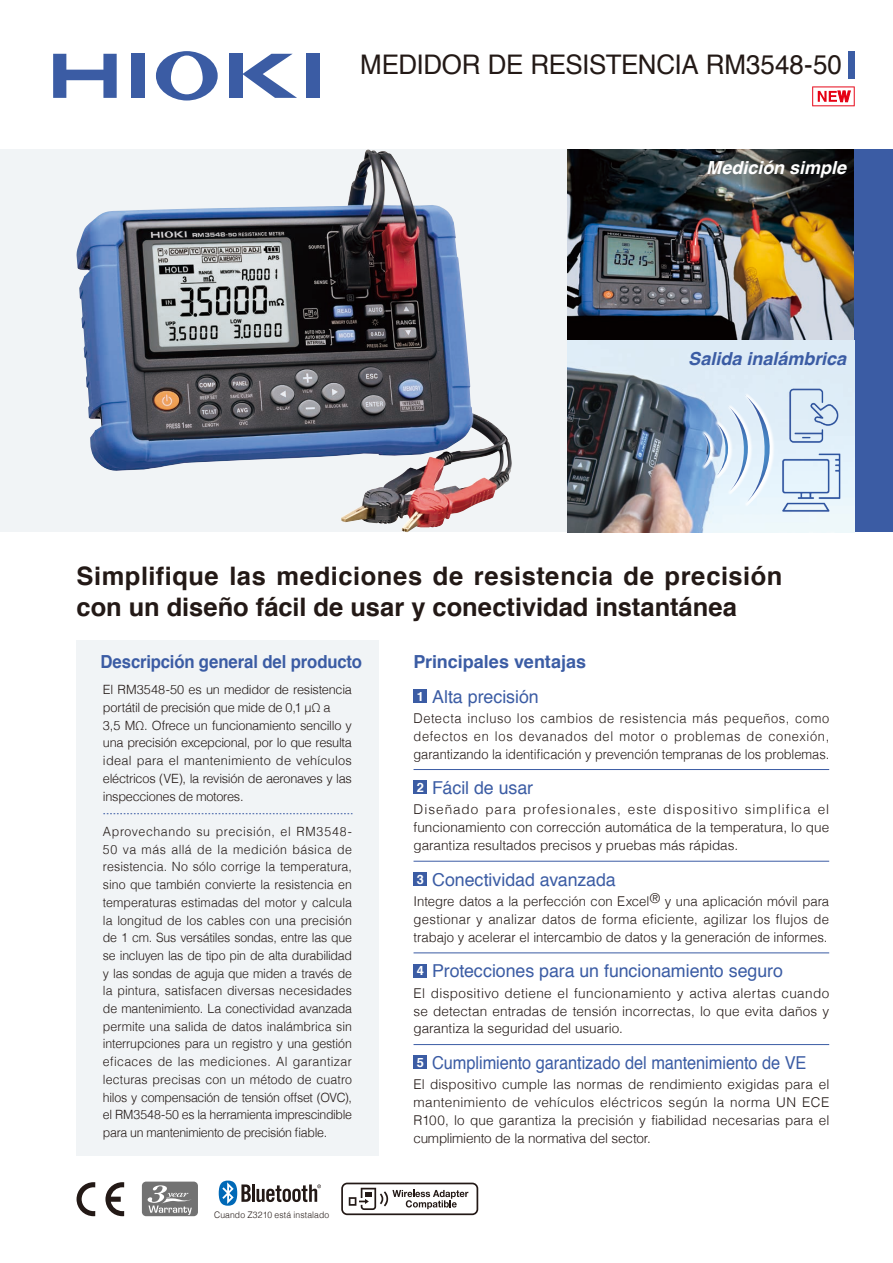
<style>
.page{position:relative;width:893px;height:1263px;background:#fff}
.page>*{position:absolute;margin:0;border:0;box-sizing:border-box;transform-origin:0 0}
.t1{font:27px "Helvetica";letter-spacing:-.01em;color:#231916;scale:.96 1}
.t2{font:700 25.5px/31.5px "Helvetica";letter-spacing:.015em;color:#231916}
.t3{font:700 18px "Helvetica";letter-spacing:-.005em;color:#3b5ca4;scale:.93 1}
.t4{font:700 18px "Helvetica";letter-spacing:-.005em;color:#3b5ca4}
.t5{font:italic 700 18px "Helvetica";color:#3b5ca4}
.t6{font:italic 700 18px "Helvetica";color:#fff}
.t7{font:17.85px "Helvetica";letter-spacing:-.005em;color:#3b5ca4}
.t8{font:17.85px "Helvetica";letter-spacing:-.005em;color:#3b5ca4;scale:.92 1}
.t9{font:300 13.5px/17.9px "Helvetica";color:#231916;text-align:justify}
.t10{font:300 13.5px/17.9px "Helvetica";color:#231916;text-align:justify;scale:.95 1}
.t11{font:300 12.75px/17.7px "Helvetica";letter-spacing:-.02em;color:#231916}
.t12{font:300 9px "Helvetica";letter-spacing:.015em;color:#231916;scale:.95 1}
.s1{font-weight:700;font-size:12.75px;color:#fff}
</style>
<div class="page">
<div style="left:77px;top:641px;width:302px;height:515px;background:#f1f4f6"></div>
<div style="left:0;top:150px;width:568px;height:382px;background:#f1f4f6"></div>
<img style="left:568px;top:150px;width:287px;height:191px">
<svg style="left:568px;top:341px;width:287px;height:191px;background:#8e949b"></svg>
<div style="left:855px;top:150px;width:38px;height:382px;background:#3b5ca4"></div>
<img style="left:754px;top:362px;width:101px;height:72px">
<img style="left:758px;top:434px;width:97px;height:99px">
<svg style="left:53px;top:54px;width:64px;height:44px"></svg>
<div style="left:131px;top:54px;width:13px;height:44px;background:#3b5ca4"></div>
<svg style="left:156px;top:51px;width:62px;height:50px"></svg>
<div style="left:229px;top:54px;width:13px;height:44px;background:#3b5ca4"></div>
<svg style="left:242px;top:54px;width:55px;height:44px"></svg>
<div style="left:306px;top:54px;width:13px;height:44px;background:#3b5ca4"></div>
<div style="left:848px;top:51px;width:7px;height:27px;background:#3b5ca4"></div>
<svg style="left:812px;top:86px;width:43px;height:20px"></svg>
<svg style="left:77px;top:1182px;width:18px;height:34px"></svg>
<svg style="left:105px;top:1182px;width:19px;height:34px"></svg>
<svg style="left:219px;top:1180px;width:102px;height:26px"></svg>
<div style="left:142px;top:1181px;width:56px;height:35px;background:#727272;border-radius:4px"></div>
<svg style="left:147px;top:1185px;width:45px;height:30px"></svg>
<svg style="left:341px;top:1182px;width:137px;height:33px"></svg>
<img style="left:77px;top:150px;width:417px;height:380px">
<div style="left:414px;top:689px;width:13px;height:14px;background:#3b5ca4"></div>
<div style="left:414px;top:780px;width:13px;height:14px;background:#3b5ca4"></div>
<div style="left:414px;top:872px;width:13px;height:14px;background:#3b5ca4"></div>
<div style="left:414px;top:964px;width:13px;height:13px;background:#3b5ca4"></div>
<div style="left:414px;top:1055px;width:13px;height:14px;background:#3b5ca4"></div>
<hr style="left:414px;top:769px;width:415px;height:1px;background:#3b5ca4">
<hr style="left:414px;top:861px;width:415px;height:1px;background:#3b5ca4">
<hr style="left:414px;top:953px;width:415px;height:1px;background:#3b5ca4">
<hr style="left:414px;top:1044px;width:415px;height:1px;background:#3b5ca4">
<svg style="left:681px;top:390px;width:123px;height:119px;background:#bad1e8"></svg>
<svg style="left:103px;top:813px;width:249px;height:1px"></svg>
<h1 class="t1" style="left:360px;top:44px;width:503px">MEDIDOR DE RESISTENCIA RM3548-50</h1>
<h3 class="t6" style="left:706px;top:152px;width:142px">Medición simple</h3>
<h3 class="t5" style="left:688px;top:344px;width:159px">Salida inalámbrica</h3>
<h2 class="t2" style="left:77px;top:560px;width:707px">Simplifique las mediciones de resistencia de precisión con un diseño fácil de usar y conectividad instantánea</h2>
<h3 class="t3" style="left:100px;top:647px;width:283px">Descripción general del producto</h3>
<p class="t11" style="left:103px;top:680px;width:251px">El RM3548-50 es un medidor de resistencia portátil de precisión que mide de 0,1 μΩ a<br>3,5 MΩ. Ofrece un funcionamiento sencillo y una precisión excepcional, por lo que resulta ideal para el mantenimiento de vehículos eléctricos (VE), la revisión de aeronaves y las inspecciones de motores.</p>
<p class="t11" style="left:103px;top:822px;width:251px;text-align:justify">Aprovechando su precisión, el RM3548- 50 va más allá de la medición básica de resistencia. No sólo corrige la temperatura, sino que también convierte la resistencia en temperaturas estimadas del motor y calcula la longitud de los cables con una precisión de 1 cm. Sus versátiles sondas, entre las que se incluyen las de tipo pin de alta durabilidad y las sondas de aguja que miden a través de la pintura, satisfacen diversas necesidades de mantenimiento. La conectividad avanzada permite una salida de datos inalámbrica sin interrupciones para un registro y una gestión eficaces de las mediciones. Al garantizar lecturas precisas con un método de cuatro hilos y compensación de tensión offset (OVC), el RM3548-50 es la herramienta imprescindible para un mantenimiento de precisión fiable.</p>
<p class="t12" style="left:214px;top:1207px;width:123px">Cuando Z3210 está instalado</p>
<h3 class="t4" style="left:414px;top:647px;width:174px">Principales ventajas</h3>
<h3 class="t7" style="left:417px;top:682px;width:123px"><span class="s1">1</span> Alta precisión</h3>
<p class="t10" style="left:414px;top:708px;width:439px">Detecta incluso los cambios de resistencia más pequeños, como defectos en los devanados del motor o problemas de conexión, garantizando la identificación y prevención tempranas de los problemas.</p>
<h3 class="t7" style="left:417px;top:774px;width:118px"><span class="s1">2</span> Fácil de usar</h3>
<p class="t9" style="left:414px;top:800px;width:417px">Diseñado para profesionales, este dispositivo simplifica el funcionamiento con corrección automática de la temperatura, lo que garantiza resultados precisos y pruebas más rápidas.</p>
<h3 class="t7" style="left:417px;top:865px;width:200px"><span class="s1">3</span> Conectividad avanzada</h3>
<p class="t9" style="left:414px;top:891px;width:417px">Integre datos a la perfección con Excel® y una aplicación móvil para gestionar y analizar datos de forma eficiente, agilizar los flujos de trabajo y acelerar el intercambio de datos y la generación de informes.</p>
<h3 class="t7" style="left:417px;top:957px;width:368px"><span class="s1">4</span> Protecciones para un funcionamiento seguro</h3>
<p class="t9" style="left:414px;top:983px;width:417px">El dispositivo detiene el funcionamiento y activa alertas cuando se detectan entradas de tensión incorrectas, lo que evita daños y garantiza la seguridad del usuario.</p>
<h3 class="t8" style="left:417px;top:1049px;width:425px"><span class="s1">5</span> Cumplimiento garantizado del mantenimiento de VE</h3>
<p class="t9" style="left:413px;top:1075px;width:417px">El dispositivo cumple las normas de rendimiento exigidas para el mantenimiento de vehículos eléctricos según la norma UN ECE R100, lo que garantiza la precisión y fiabilidad necesarias para el cumplimiento de la normativa del sector.</p>
</div>
